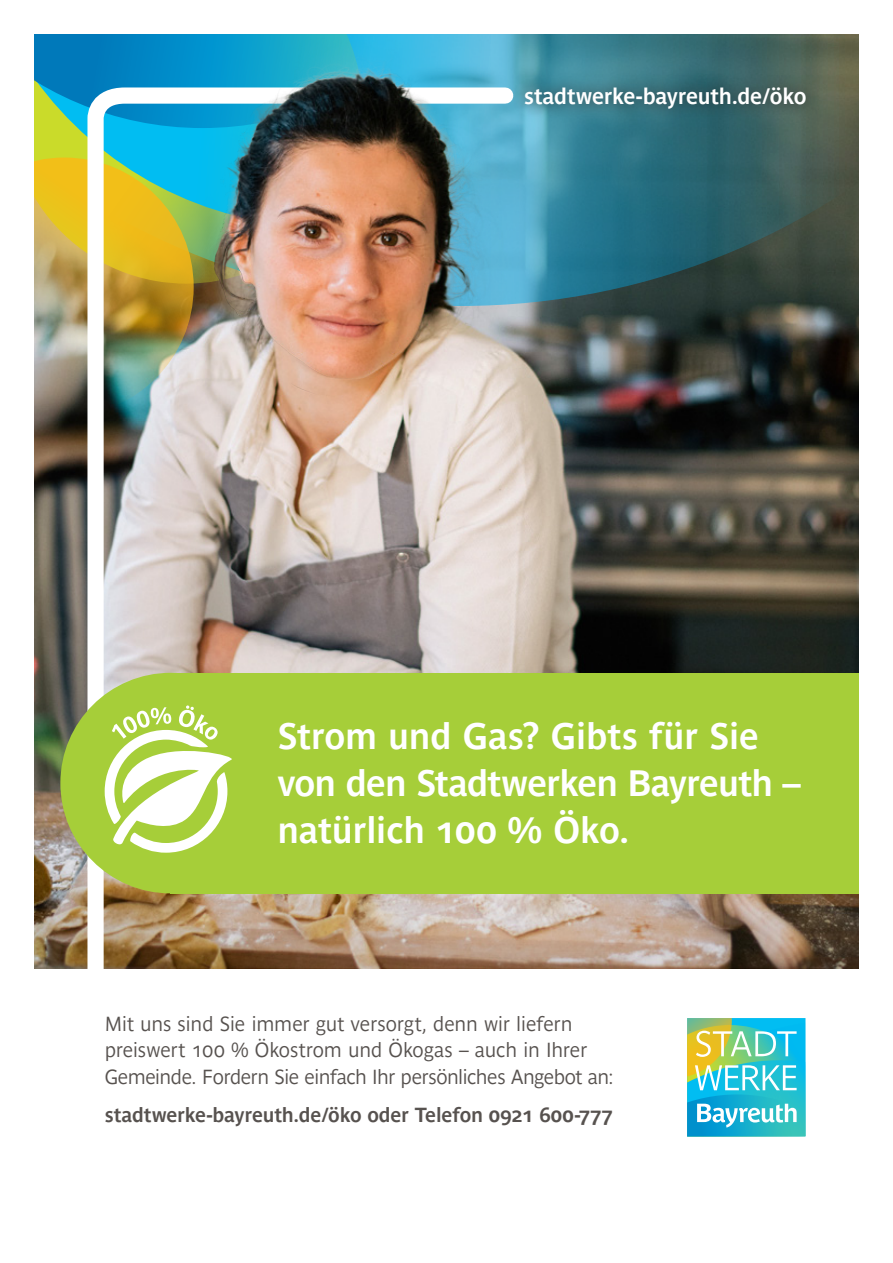
<style>
.page{position:relative;width:893px;height:1263px;background:#fff}
.page>*{position:absolute;margin:0;border:0;box-sizing:border-box;transform-origin:0 0}
.t1{font:700 36.3px/47.1px "Parisine Std Gris";letter-spacing:-.015em;color:#fff}
.t2{font:700 22.2px "Parisine Std Gris";letter-spacing:-.01em;color:#fff}
.t3{font:20.25px/27px "Parisine Std Gris";letter-spacing:-.015em;color:#57524f}
.t4{font:700 20.25px "Parisine Std Gris";letter-spacing:-.01em;color:#57524f}
</style>
<div class="page">
<img style="left:34px;top:306px;width:825px;height:663px">
<svg style="left:521px;top:34px;width:338px;height:272px;background:#375f61"></svg>
<svg style="left:34px;top:227px;width:45px;height:189px;background:#a99d7b"></svg>
<svg style="left:34px;top:34px;width:607px;height:193px;background:#5d9685"></svg>
<svg style="left:34px;top:34px;width:489px;height:94px;background:#1b8eb0"></svg>
<img style="left:79px;top:79px;width:442px;height:890px">
<div style="left:171px;top:673px;width:688px;height:220px;background:#a6ce39"></div>
<div style="left:60px;top:673px;width:221px;height:220px;background:#a6ce39;border-radius:50%"></div>
<svg style="left:105px;top:705px;width:127px;height:148px"></svg>
<svg style="left:687px;top:1018px;width:118px;height:118px;background:#5dc5c0"></svg>
<div style="left:511px;top:74px;width:308px;height:48px;background:#231f20;opacity:.75"></div>
<img style="left:175px;top:34px;width:338px;height:517px">
<p class="t2" style="left:524px;top:83px;width:284px">stadtwerke-bayreuth.de/öko</p>
<p class="t1" style="left:277px;top:712px;width:525px">Strom und Gas? Gibts für Sie von den Stadtwerken Bayreuth – natürlich 100 % Öko.</p>
<p class="t3" style="left:105px;top:1010px;width:511px">Mit uns sind Sie immer gut versorgt, denn wir liefern preiswert 100 % Ökostrom und Ökogas – auch in Ihrer<br>Gemeinde. Fordern Sie einfach Ihr persönliches Angebot an:</p>
<p class="t4" style="left:105px;top:1103px;width:510px">stadtwerke-bayreuth.de/öko oder Telefon 0921 600-777</p>
</div>
